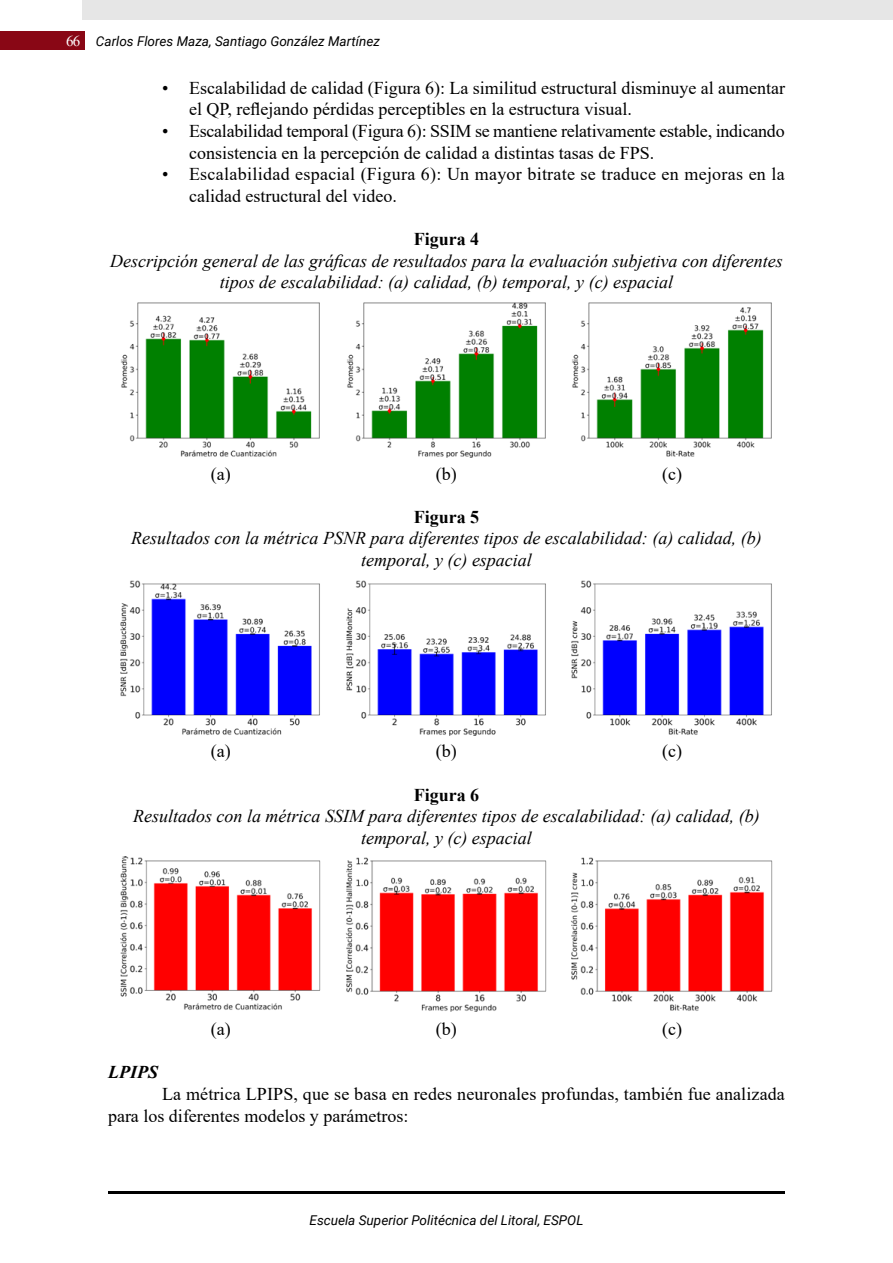
<style>
.page{position:relative;width:893px;height:1263px;background:#fff}
.page>*{position:absolute;margin:0;border:0;box-sizing:border-box;transform-origin:0 0}
.t1{font:18px/21.6px "Times New Roman";color:#000}
.t2{font:italic 18px/21.6px "Times New Roman";color:#000;text-align:center}
.t3{font:700 18px "Times New Roman";color:#000}
.t4{font:italic 700 18px "Times New Roman";color:#000}
.t5{font:italic 13.5px "Roboto";color:#000}
.s1{font-family:"Times New Roman";font-style:normal;font-size:15px;color:#fff}
</style>
<div class="page">
<div style="left:83px;top:0;width:810px;height:20px;background:#e6e6e6"></div>
<div style="left:0;top:31px;width:85px;height:19px;background:#890715"></div>
<hr style="left:108px;top:1191px;width:677px;height:2px;background:#000">
<img style="left:121px;top:302px;width:199px;height:155px">
<img style="left:347px;top:302px;width:199px;height:156px">
<img style="left:572px;top:302px;width:200px;height:155px">
<img style="left:120px;top:580px;width:200px;height:155px">
<img style="left:346px;top:580px;width:200px;height:156px">
<img style="left:571px;top:580px;width:201px;height:155px">
<img style="left:120px;top:856px;width:201px;height:154px">
<img style="left:346px;top:857px;width:201px;height:155px">
<img style="left:571px;top:857px;width:202px;height:154px">
<p class="t5" style="left:66px;top:32px;width:315px"><span class="s1">66</span> Carlos Flores Maza, Santiago González Martínez</p>
<p class="t1" style="left:189px;top:76px;width:597px;text-indent:-27px">• Escalabilidad de calidad (Figura 6): La similitud estructural disminuye al aumentar el QP, reflejando pérdidas perceptibles en la estructura visual.</p>
<p class="t1" style="left:189px;top:119px;width:597px;text-indent:-27px">• Escalabilidad temporal (Figura 6): SSIM se mantiene relativamente estable, indicando consistencia en la percepción de calidad a distintas tasas de FPS.</p>
<p class="t1" style="left:189px;top:163px;width:597px;text-indent:-27px">• Escalabilidad espacial (Figura 6): Un mayor bitrate se traduce en mejoras en la calidad estructural del video.</p>
<p class="t3" style="left:414px;top:226px;width:67px">Figura 4</p>
<p class="t2" style="left:110px;top:249px;width:674px">Descripción general de las gráficas de resultados para la evaluación subjetiva con diferentes tipos de escalabilidad: (a) calidad, (b) temporal, y (c) espacial</p>
<p class="t1" style="left:211px;top:462px;width:21px">(a)</p>
<p class="t1" style="left:436px;top:462px;width:22px">(b)</p>
<p class="t1" style="left:662px;top:462px;width:21px">(c)</p>
<p class="t3" style="left:414px;top:504px;width:67px">Figura 5</p>
<p class="t2" style="left:131px;top:527px;width:632px">Resultados con la métrica PSNR para diferentes tipos de escalabilidad: (a) calidad, (b) temporal, y (c) espacial</p>
<p class="t1" style="left:211px;top:740px;width:21px">(a)</p>
<p class="t1" style="left:436px;top:740px;width:22px">(b)</p>
<p class="t1" style="left:662px;top:740px;width:21px">(c)</p>
<p class="t3" style="left:414px;top:781px;width:67px">Figura 6</p>
<p class="t2" style="left:133px;top:805px;width:628px">Resultados con la métrica SSIM para diferentes tipos de escalabilidad: (a) calidad, (b) temporal, y (c) espacial</p>
<p class="t1" style="left:211px;top:1018px;width:21px">(a)</p>
<p class="t1" style="left:436px;top:1018px;width:22px">(b)</p>
<p class="t1" style="left:662px;top:1018px;width:21px">(c)</p>
<p class="t4" style="left:108px;top:1060px;width:52px">LPIPS</p>
<p class="t1" style="left:108px;top:1082px;width:678px;text-indent:54px">La métrica LPIPS, que se basa en redes neuronales profundas, también fue analizada para los diferentes modelos y parámetros:</p>
<p class="t5" style="left:309px;top:1210px;width:275px">Escuela Superior Politécnica del Litoral, ESPOL</p>
</div>
